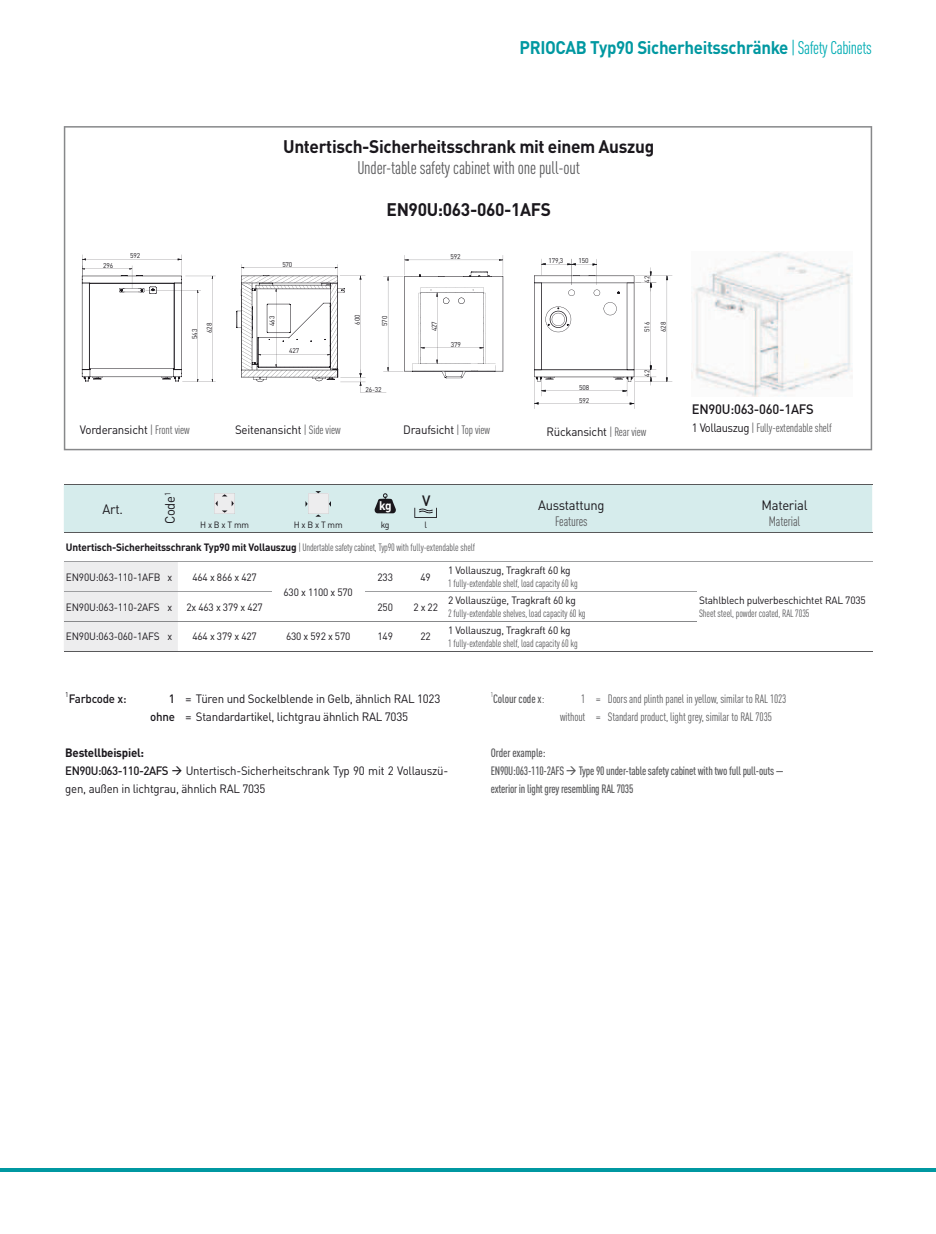
<style>
.page{position:relative;width:936px;height:1234px;background:#fff}
.page>*{position:absolute;margin:0;border:0;box-sizing:border-box;transform-origin:0 0}
.t1{font:700 18.15px "DINOT";letter-spacing:-.02em;color:#0098a1;scale:.93 1}
.t2{font:700 18px "DINOT";letter-spacing:-.02em;color:#1a171c;scale:.96 1}
.t3{font:condensed 18px "DINOT";letter-spacing:-.01em;color:#58585a;scale:.96 1}
.t4{font:500 14.85px "DINOT";color:#1a171c}
.t5{font:13.5px "DINOT";letter-spacing:-.02em;color:#1a171c;scale:.96 1}
.t6{font:500 13.5px "DINOT";letter-spacing:-.02em;color:#1a171c;scale:.96 1}
.t7{font:condensed 13.5px "DINOT";letter-spacing:-.01em;color:#58585a;scale:.96 1}
.t8{font:700 12.3px "DINOT";color:#fff;scale:.95 1}
.t9{font:12px/18px "DINOT";letter-spacing:-.02em;color:#1a171c;scale:.96 1}
.t10{font:500 condensed 12px/18px "DINOT";letter-spacing:-.02em;color:#58585a}
.t11{font:condensed 12px/18px "DINOT";letter-spacing:-.01em;color:#58585a}
.t12{font:12px/18px "DINOT";letter-spacing:-.02em;color:#1a171c;scale:.95 1}
.t13{font:500 12px "DINOT";letter-spacing:-.02em;color:#1a171c;scale:.96 1}
.t14{font:condensed 10.5px "DINOT";letter-spacing:-.01em;color:#58585a;scale:.96 1}
.t15{font:10.5px "DINOT";letter-spacing:-.02em;color:#1a171c;scale:.96 1}
.t16{font:9px "DINOT";color:#1a171c;scale:.96 1}
.t17{font:6.9px/12.6px "DINOT";letter-spacing:-.02em;color:#1a171c;scale:.96 1}
.t18{font:condensed 6.9px "DINOT";color:#58585a}
.s1{font-weight:400;font-stretch:condensed;color:#00acb3}
.s2{font-stretch:condensed;color:#58585a}
.s3{font-stretch:normal;color:#1a171c}
.s4{font-weight:700;font-stretch:normal;color:#1a171c}
.s5{font-weight:500}
.s6{font-weight:700}
.s7{font-weight:400}
</style>
<div class="page">
<svg style="left:64px;top:532px;width:808px;height:90px"></svg>
<hr style="left:446px;top:561px;width:250px;height:1px;background:#9d9ea0">
<hr style="left:446px;top:591px;width:250px;height:1px;background:#9d9ea0">
<hr style="left:178px;top:591px;width:93px;height:1px;background:#9d9ea0">
<hr style="left:365px;top:561px;width:40px;height:1px;background:#9d9ea0">
<hr style="left:405px;top:561px;width:41px;height:1px;background:#9d9ea0">
<hr style="left:365px;top:591px;width:40px;height:1px;background:#9d9ea0">
<hr style="left:405px;top:591px;width:41px;height:1px;background:#9d9ea0">
<hr style="left:446px;top:650px;width:250px;height:1px;background:#58585a">
<hr style="left:405px;top:650px;width:41px;height:1px;background:#58585a">
<hr style="left:365px;top:650px;width:40px;height:1px;background:#58585a">
<hr style="left:271px;top:561px;width:94px;height:1px;background:#9d9ea0">
<hr style="left:271px;top:650px;width:94px;height:1px;background:#58585a">
<hr style="left:178px;top:561px;width:93px;height:1px;background:#9d9ea0">
<hr style="left:178px;top:650px;width:93px;height:1px;background:#58585a">
<div style="left:64px;top:561px;width:114px;height:90px;background:#ededee"></div>
<hr style="left:178px;top:621px;width:93px;height:1px;background:#87888a">
<hr style="left:271px;top:621px;width:94px;height:1px;background:#87888a">
<hr style="left:365px;top:621px;width:40px;height:1px;background:#87888a">
<hr style="left:405px;top:621px;width:41px;height:1px;background:#87888a">
<hr style="left:446px;top:621px;width:250px;height:1px;background:#87888a">
<hr style="left:696px;top:561px;width:176px;height:1px;background:#9d9ea0">
<hr style="left:696px;top:650px;width:176px;height:1px;background:#58585a">
<div style="left:64px;top:484px;width:808px;height:48px;background:#d6ecec"></div>
<svg style="left:64px;top:126px;width:808px;height:324px"></svg>
<img style="left:691px;top:251px;width:161px;height:145px">
<hr style="left:0;top:1168px;width:935px;height:3px;background:#0098a1">
<h1 class="t1" style="left:519px;top:36px;width:380px">PRIOCAB Typ90 Sicherheitsschränke <span class="s1">| Safety Cabinets</span></h1>
<p class="t17" style="left:103px;top:259px;width:12px">296</p>
<h2 class="t2" style="left:283px;top:135px;width:388px">Untertisch-Sicherheitsschrank mit einem Auszug</h2>
<h2 class="t3" style="left:357px;top:157px;width:233px">Under-table safety cabinet with one pull-out</h2>
<h2 class="t2" style="left:386px;top:198px;width:173px">EN90U:063-060-1AFS</h2>
<p class="t17" style="left:130px;top:249px;width:12px">592</p>
<p class="t17" style="left:450px;top:250px;width:12px">592</p>
<p class="t17" style="left:282px;top:258px;width:12px">570</p>
<p class="t17" style="left:548px;top:254px;width:17px">179,3</p>
<p class="t17" style="left:578px;top:254px;width:12px">150</p>
<p class="t17" style="left:640px;top:282px;width:9px;rotate:-90deg">42</p>
<p class="t17" style="left:187px;top:333px;width:12px;line-height:14.7px;text-indent:-6px;rotate:-90deg">543<br>628</p>
<p class="t17" style="left:266px;top:326px;width:12px;rotate:-90deg">463</p>
<p class="t17" style="left:351px;top:324px;width:12px;rotate:-90deg">600</p>
<p class="t17" style="left:378px;top:326px;width:12px;rotate:-90deg">570</p>
<p class="t17" style="left:428px;top:331px;width:12px;rotate:-90deg">427</p>
<p class="t17" style="left:640px;top:332px;width:12px;rotate:-90deg">516</p>
<p class="t17" style="left:657px;top:332px;width:12px;rotate:-90deg">628</p>
<p class="t17" style="left:289px;top:344px;width:12px">427</p>
<p class="t17" style="left:451px;top:337px;width:12px">379</p>
<p class="t17" style="left:640px;top:376px;width:9px;rotate:-90deg">42</p>
<p class="t17" style="left:365px;top:382px;width:18px">26-32</p>
<p class="t17" style="left:579px;top:381px;width:12px">508<br>592</p>
<p class="t9" style="left:80px;top:420px;width:116px">Vorderansicht <span class="s2">| Front view</span></p>
<p class="t9" style="left:235px;top:420px;width:111px">Seitenansicht <span class="s2">| Side view</span></p>
<p class="t9" style="left:403px;top:420px;width:92px">Draufsicht <span class="s2">| Top view</span></p>
<p class="t9" style="left:546px;top:422px;width:105px">Rückansicht <span class="s2">| Rear view</span></p>
<p class="t6" style="left:691px;top:400px;width:128px">EN90U:063-060-1AFS</p>
<p class="t11" style="left:691px;top:419px;width:142px"><span class="s3">1 Vollauszug</span> | Fully-extendable shelf</p>
<p class="t5" style="left:102px;top:500px;width:23px">Art.</p>
<p class="t5" style="left:162px;top:524px;width:35px;rotate:-90deg">Code<sup>1</sup></p>
<p class="t8" style="left:379px;top:497px;width:15px">kg</p>
<h3 class="t4" style="left:422px;top:491px;width:10px">V</h3>
<p class="t5" style="left:538px;top:496px;width:71px">Ausstattung</p>
<p class="t7" style="left:555px;top:513px;width:35px">Features</p>
<p class="t5" style="left:761px;top:496px;width:49px">Material</p>
<p class="t16" style="left:200px;top:519px;width:52px">H x B x T mm</p>
<p class="t16" style="left:294px;top:519px;width:52px">H x B x T mm</p>
<p class="t16" style="left:381px;top:519px;width:11px">kg</p>
<p class="t7" style="left:768px;top:513px;width:34px">Material</p>
<p class="t16" style="left:424px;top:519px;width:4px">l</p>
<p class="t14" style="left:66px;top:541px;width:428px"><span class="s4">Untertisch-Sicherheitsschrank Typ90 mit Vollauszug</span> | Undertable safety cabinet, Typ90 with fully-extendable shelf</p>
<p class="t15" style="left:66px;top:570px;width:112px">EN90U:063-110-1AFB x</p>
<p class="t15" style="left:192px;top:570px;width:68px">464 x 866 x 427</p>
<p class="t15" style="left:283px;top:585px;width:74px">630 x 1100 x 570</p>
<p class="t15" style="left:448px;top:564px;width:129px">1 Vollauszug, Tragkraft 60 kg</p>
<p class="t14" style="left:448px;top:577px;width:137px">1 fully-extendable shelf, load capacity 60 kg</p>
<p class="t15" style="left:377px;top:570px;width:18px">233</p>
<p class="t15" style="left:420px;top:570px;width:12px">49</p>
<p class="t15" style="left:699px;top:593px;width:175px">Stahlblech pulverbeschichtet RAL 7035</p>
<p class="t14" style="left:699px;top:607px;width:117px">Sheet steel, powder coated, RAL 7035</p>
<p class="t15" style="left:448px;top:593px;width:135px">2 Vollauszüge, Tragkraft 60 kg</p>
<p class="t14" style="left:448px;top:607px;width:145px">2 fully-extendable shelves, load capacity 60 kg</p>
<p class="t15" style="left:66px;top:600px;width:112px">EN90U:063-110-2AFS x</p>
<p class="t15" style="left:186px;top:600px;width:81px">2x 463 x 379 x 427</p>
<p class="t15" style="left:377px;top:600px;width:18px">250</p>
<p class="t15" style="left:413px;top:600px;width:27px">2 x 22</p>
<p class="t15" style="left:66px;top:630px;width:112px">EN90U:063-060-1AFS x</p>
<p class="t15" style="left:192px;top:630px;width:68px">464 x 379 x 427</p>
<p class="t15" style="left:286px;top:630px;width:68px">630 x 592 x 570</p>
<p class="t15" style="left:377px;top:630px;width:18px">149</p>
<p class="t15" style="left:420px;top:630px;width:12px">22</p>
<p class="t15" style="left:448px;top:623px;width:129px">1 Vollauszug, Tragkraft 60 kg</p>
<p class="t14" style="left:448px;top:636px;width:137px">1 fully-extendable shelf, load capacity 60 kg</p>
<p class="t17" style="left:65px;top:688px;width:5px">1</p>
<p class="t13" style="left:69px;top:690px;width:62px">Farbcode x:</p>
<p class="t9" style="left:150px;top:688px;width:304px;text-indent:19px"><span class="s5">1</span> = Türen und Sockelblende in Gelb, ähnlich RAL 1023 <span class="s5">ohne</span> = Standardartikel, lichtgrau ähnlich RAL 7035</p>
<p class="t12" style="left:65px;top:742px;width:404px"><span class="s6">Bestellbeispiel:<br></span><span class="s5">EN90U:063-110-2AFS</span> → Untertisch-Sicherheitschrank Typ 90 mit 2 Vollauszü&shy;gen, außen in lichtgrau, ähnlich RAL 7035</p>
<p class="t18" style="left:490px;top:690px;width:4px">1</p>
<p class="t10" style="left:493px;top:689px;width:53px">Colour code x<span class="s7">:</span></p>
<p class="t11" style="left:560px;top:689px;width:228px;text-indent:21px">1 = Doors and plinth panel in yellow, similar to RAL 1023 without = Standard product, light grey, similar to RAL 7035</p>
<p class="t10" style="left:490px;top:743px;width:294px">Order example:<br>EN90U:063-110-2AFS → Type 90 under-table safety cabinet with two full pull-outs — exterior in light grey resembling RAL 7035</p>
</div>
